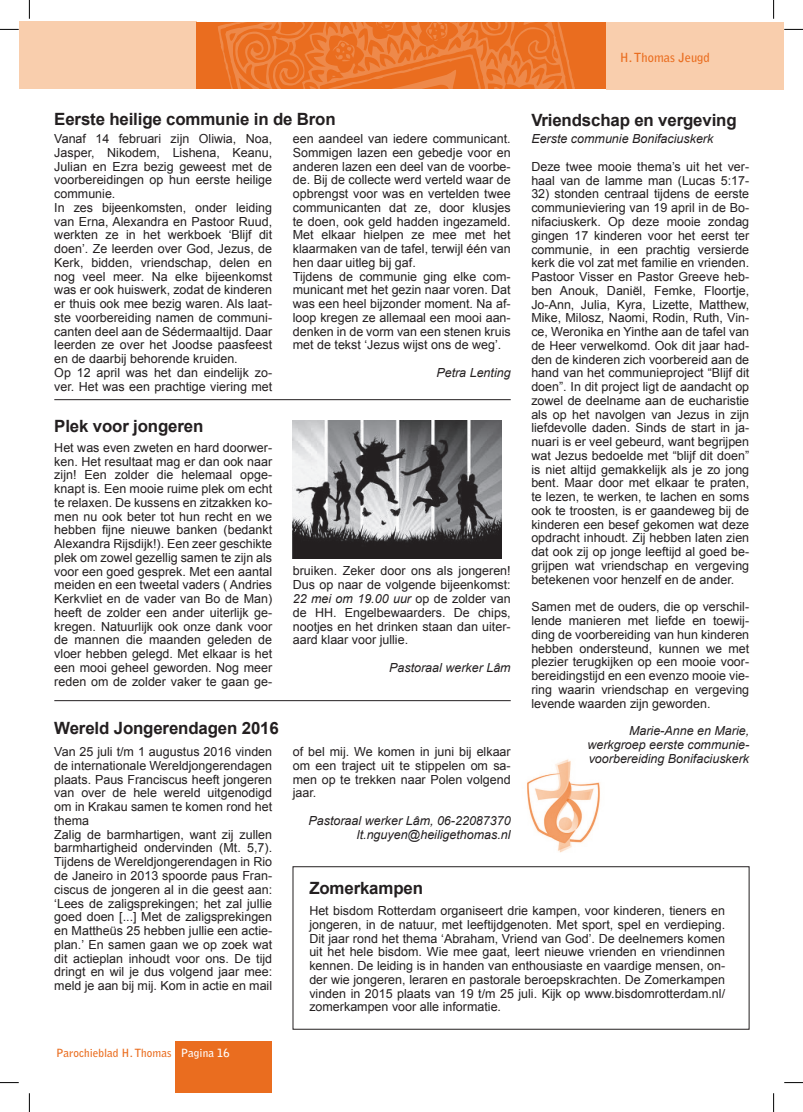
<style>
.page{position:relative;width:803px;height:1112px;background:#fff}
.page>*{position:absolute;margin:0;border:0;box-sizing:border-box;transform-origin:0 0}
.t1{font:700 16.88px "Arial";letter-spacing:-.01em;color:#231f20}
.t2{font:12.5px/13.8px "Arial";color:#231f20;text-align:justify}
.t3{font:italic 12.5px/13.8px "Arial";color:#231f20;text-align:right}
.t4{font:700 12.5px "Bell Gothic Std";color:#ea6d1f}
.t5{font:700 11.25px "Bell Gothic Std";color:#ea6d1f}
.s1{font-style:italic}
.s2{color:#fff}
</style>
<div class="page">
<div style="left:176px;top:1041px;width:96px;height:51px;background:#ea6d1f"></div>
<div style="left:19px;top:21px;width:177px;height:68px;background:#f9cead"></div>
<div style="left:196px;top:22px;width:411px;height:67px;background:#ea6d1f"></div>
<div style="left:607px;top:22px;width:177px;height:68px;background:#f9cead"></div>
<svg style="left:218px;top:22px;width:357px;height:67px"></svg>
<img style="left:527px;top:759px;width:73px;height:94px">
<hr style="left:54px;top:399px;width:457px;height:1px;background:#231f20">
<hr style="left:54px;top:700px;width:457px;height:1px;background:#231f20">
<img style="left:293px;top:420px;width:208px;height:139px">
<div style="left:293px;top:866px;width:456px;height:163px;border:1px solid #231f20"></div>
<svg style="left:0;top:29px;width:19px;height:1px"></svg>
<svg style="left:784px;top:29px;width:19px;height:1px"></svg>
<svg style="left:0;top:1082px;width:19px;height:1px"></svg>
<svg style="left:784px;top:1082px;width:19px;height:1px"></svg>
<svg style="left:29px;top:0;width:1px;height:19px"></svg>
<svg style="left:29px;top:1093px;width:1px;height:18px"></svg>
<svg style="left:773px;top:0;width:1px;height:19px"></svg>
<svg style="left:773px;top:1093px;width:1px;height:18px"></svg>
<p class="t4" style="left:620px;top:50px;width:92px">H. Thomas Jeugd</p>
<h1 class="t1" style="left:54px;top:107px;width:283px">Eerste heilige communie in de Bron</h1>
<h1 class="t1" style="left:531px;top:108px;width:207px">Vriendschap en vergeving</h1>
<p class="t3" style="left:531px;top:132px;width:184px">Eerste communie Bonifaciuskerk</p>
<p class="t2" style="left:531px;top:159px;width:219px">Deze twee mooie thema’s uit het ver&shy;haal van de lamme man (Lucas 5:17-</p>
<p class="t2" style="left:531px;top:187px;width:219px">32) stonden centraal tijdens de eerste communieviering van 19 april in de Bo&shy;nifaciuskerk. Op deze mooie zondag gingen 17 kinderen voor het eerst ter communie, in een prachtig versierde kerk die vol zat met familie en vrienden.<br>Pastoor Visser en Pastor Greeve heb&shy;ben Anouk, Daniël, Femke, Floortje, Jo-Ann, Julia, Kyra, Lizette, Matthew, Mike, Milosz, Naomi, Rodin, Ruth, Vin&shy;ce, Weronika en Yinthe aan de tafel van de Heer verwelkomd. Ook dit jaar had&shy;den de kinderen zich voorbereid aan de hand van het communieproject “Blijf dit doen”. In dit project ligt de aandacht op zowel de deelname aan de eucharistie als op het navolgen van Jezus in zijn liefdevolle daden. Sinds de start in ja&shy;nuari is er veel gebeurd, want begrijpen wat Jezus bedoelde met “blijf dit doen” is niet altijd gemakkelijk als je zo jong bent. Maar door met elkaar te praten, te lezen, te werken, te lachen en soms ook te troosten, is er gaandeweg bij de kinderen een besef gekomen wat deze opdracht inhoudt. Zij hebben laten zien dat ook zij op jonge leeftijd al goed be&shy;grijpen wat vriendschap en vergeving betekenen voor henzelf en de ander.</p>
<p class="t2" style="left:531px;top:599px;width:219px">Samen met de ouders, die op verschil&shy;lende manieren met liefde en toewij&shy;ding de voorbereiding van hun kinderen hebben ondersteund, kunnen we met plezier terugkijken op een mooie voor&shy;bereidingstijd en een evenzo mooie vie&shy;ring waarin vriendschap en vergeving levende waarden zijn geworden.</p>
<p class="t3" style="left:587px;top:723px;width:163px;text-align:justify;text-indent:42px">Marie-Anne en Marie, werkgroep eerste communie&shy;voorbereiding Bonifaciuskerk</p>
<p class="t2" style="left:54px;top:132px;width:219px;text-align:left">Vanaf 14 februari zijn Oliwia, Noa, Jasper, Nikodem, Lishena, Keanu, Julian en Ezra bezig geweest met de voorbereidingen op hun eerste heilige communie.<br>In zes bijeenkomsten, onder leiding van Erna, Alexandra en Pastoor Ruud, werkten ze in het werkboek ‘Blijf dit doen’. Ze leerden over God, Jezus, de Kerk, bidden, vriendschap, delen en nog veel meer. Na elke bijeenkomst was er ook huiswerk, zodat de kinderen er thuis ook mee bezig waren. Als laat&shy;ste voorbereiding namen de communi&shy;canten deel aan de Sédermaaltijd. Daar leerden ze over het Joodse paasfeest en de daarbij behorende kruiden.<br>Op 12 april was het dan eindelijk zo&shy;ver. Het was een prachtige viering met</p>
<p class="t2" style="left:293px;top:132px;width:219px;text-align:left">een aandeel van iedere communicant.<br>Sommigen lazen een gebedje voor en anderen lazen een deel van de voorbe&shy;de. Bij de collecte werd verteld waar de opbrengst voor was en vertelden twee communicanten dat ze, door klusjes te doen, ook geld hadden ingezameld.<br>Met elkaar hielpen ze mee met het klaarmaken van de tafel, terwijl één van hen daar uitleg bij gaf.<br>Tijdens de communie ging elke com&shy;municant met het gezin naar voren. Dat was een heel bijzonder moment. Na af&shy;loop kregen ze allemaal een mooi aan&shy;denken in de vorm van een stenen kruis met de tekst ‘Jezus wijst ons de weg’.</p>
<p class="t3" style="left:436px;top:366px;width:76px">Petra Lenting</p>
<h1 class="t1" style="left:54px;top:414px;width:151px">Plek voor jongeren</h1>
<p class="t2" style="left:54px;top:440px;width:219px">Het was even zweten en hard doorwer&shy;ken. Het resultaat mag er dan ook naar zijn! Een zolder die helemaal opge&shy;knapt is. Een mooie ruime plek om echt te relaxen. De kussens en zitzakken ko&shy;men nu ook beter tot hun recht en we hebben fijne nieuwe banken (bedankt Alexandra Rijsdijk!). Een zeer geschikte plek om zowel gezellig samen te zijn als voor een goed gesprek. Met een aantal meiden en een tweetal vaders ( Andries Kerkvliet en de vader van Bo de Man) heeft de zolder een ander uiterlijk ge&shy;kregen. Natuurlijk ook onze dank voor de mannen die maanden geleden de vloer hebben gelegd. Met elkaar is het een mooi geheel geworden. Nog meer reden om de zolder vaker te gaan ge-</p>
<p class="t2" style="left:293px;top:564px;width:219px">bruiken. Zeker door ons als jongeren!<br>Dus op naar de volgende bijeenkomst:<br><span class="s1">22 mei om 19.00 uur</span> op de zolder van de HH. Engelbewaarders. De chips, nootjes en het drinken staan dan uiter&shy;aard klaar voor jullie.</p>
<p class="t3" style="left:389px;top:660px;width:123px">Pastoraal werker Lâm</p>
<h1 class="t1" style="left:54px;top:716px;width:226px">Wereld Jongerendagen 2016</h1>
<p class="t2" style="left:54px;top:744px;width:219px;text-align:left">Van 25 juli t/m 1 augustus 2016 vinden de internationale Wereldjongerendagen plaats. Paus Franciscus heeft jongeren van over de hele wereld uitgenodigd om in Krakau samen te komen rond het thema<br>Zalig de barmhartigen, want zij zullen barmhartigheid ondervinden (Mt. 5,7).<br>Tijdens de Wereldjongerendagen in Rio de Janeiro in 2013 spoorde paus Fran&shy;ciscus de jongeren al in die geest aan: ‘Lees de zaligsprekingen; het zal jullie goed doen [...] Met de zaligsprekingen en Mattheüs 25 hebben jullie een actie&shy;plan.’ En samen gaan we op zoek wat dit actieplan inhoudt voor ons. De tijd dringt en wil je dus volgend jaar mee: meld je aan bij mij. Kom in actie en mail</p>
<p class="t2" style="left:293px;top:744px;width:219px">of bel mij. We komen in juni bij elkaar om een traject uit te stippelen om sa&shy;men op te trekken naar Polen volgend jaar.</p>
<p class="t3" style="left:308px;top:813px;width:204px">Pastoraal werker Lâm, 06-22087370 lt.nguyen@heiligethomas.nl</p>
<h1 class="t1" style="left:309px;top:876px;width:115px">Zomerkampen</h1>
<p class="t2" style="left:309px;top:903px;width:417px">Het bisdom Rotterdam organiseert drie kampen, voor kinderen, tieners en jongeren, in de natuur, met leeftijdgenoten. Met sport, spel en verdieping.<br>Dit jaar rond het thema ‘Abraham, Vriend van God’. De deelnemers komen uit het hele bisdom. Wie mee gaat, leert nieuwe vrienden en vriendinnen kennen. De leiding is in handen van enthousiaste en vaardige mensen, on&shy;der wie jongeren, leraren en pastorale beroepskrachten. De Zomerkampen vinden in 2015 plaats van 19 t/m 25 juli. Kijk op www.bisdomrotterdam.nl/ zomerkampen voor alle informatie.</p>
<p class="t5" style="left:56px;top:1045px;width:175px">Parochieblad H. Thomas <span class="s2">Pagina 16</span></p>
</div>
